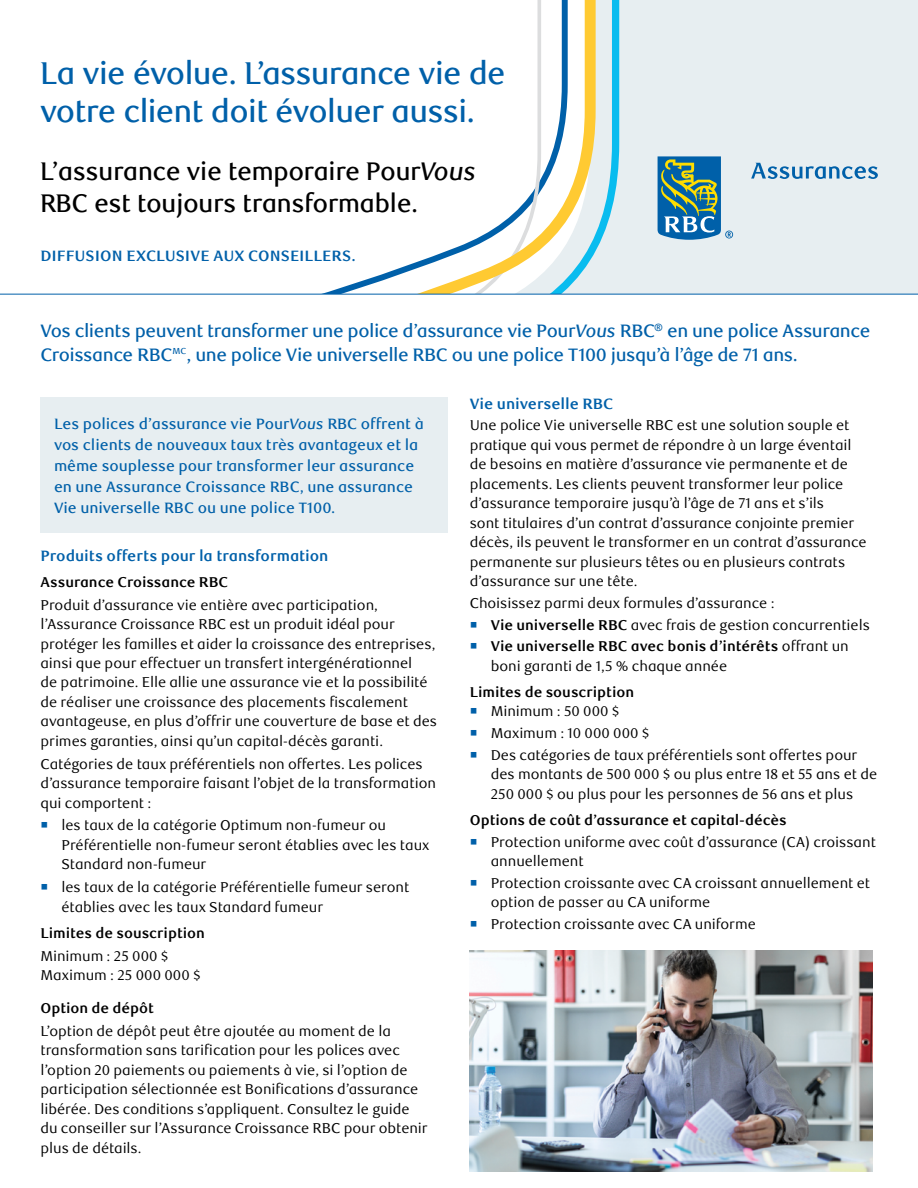
<style>
.page{position:relative;width:918px;height:1188px;background:#fff}
.page>*{position:absolute;margin:0;border:0;box-sizing:border-box;transform-origin:0 0}
.t1{font:500 31.5px/37.5px "RBC Display";letter-spacing:-.01em;color:#0060a9}
.t2{font:500 25.5px/31.5px "RBC Display";color:#000}
.t3{font:500 18px/24px "RBC Text";letter-spacing:-.025em;color:#0060a9}
.t4{font:500 15px/21px "RBC Text";letter-spacing:-.005em;color:#0060a9}
.t5{font:700 15px "RBC Text";letter-spacing:-.005em;color:#0060a9}
.t6{font:14.25px/19.5px "RBC Text";letter-spacing:-.005em;color:#000}
.t7{font:700 14.25px "RBC Text";letter-spacing:-.005em;color:#000}
.s1{font-style:italic}
.s2{color:#0060a9}
.s3{font-weight:700}
</style>
<div class="page">
<div style="left:0;top:0;width:918px;height:294px;background:#e7eef1"></div>
<svg style="left:596px;top:0;width:23px;height:294px"></svg>
<svg style="left:0;top:0;width:596px;height:294px;background:#f9faf8"></svg>
<hr style="left:0;top:294px;width:918px;height:1px;background:#0060a9">
<div style="left:40px;top:398px;width:408px;height:135px;background:#e7eef1"></div>
<img style="left:470px;top:950px;width:402px;height:222px">
<svg style="left:658px;top:156px;width:75px;height:84px"></svg>
<svg style="left:751px;top:163px;width:127px;height:16px"></svg>
<h1 class="t1" style="left:40px;top:55px;width:466px">La vie évolue. L’assurance vie de votre client doit évoluer aussi.</h1>
<h2 class="t2" style="left:40px;top:156px;width:437px">L’assurance vie temporaire Pour<span class="s1">Vous<br></span>RBC est toujours transformable.</h2>
<p class="t5" style="left:40px;top:247px;width:317px">DIFFUSION EXCLUSIVE AUX CONSEILLERS.</p>
<p class="t3" style="left:40px;top:319px;width:831px">Vos clients peuvent transformer une police d’assurance vie Pour<span class="s1">Vous</span> RBC<sup>®</sup> en une police Assurance<br>Croissance RBC<sup>MC</sup>, une police Vie universelle RBC ou une police T100 jusqu’à l’âge de 71 ans.</p>
<p class="t4" style="left:54px;top:414px;width:371px">Les polices d’assurance vie Pour<span class="s1">Vous</span> RBC offrent à vos clients de nouveaux taux très avantageux et la même souplesse pour transformer leur assurance en une Assurance Croissance RBC, une assurance Vie universelle RBC ou une police T100.</p>
<p class="t5" style="left:40px;top:546px;width:290px">Produits offerts pour la transformation</p>
<p class="t7" style="left:40px;top:573px;width:189px">Assurance Croissance RBC</p>
<p class="t6" style="left:40px;top:595px;width:398px">Produit d’assurance vie entière avec participation, l’Assurance Croissance RBC est un produit idéal pour protéger les familles et aider la croissance des entreprises, ainsi que pour effectuer un transfert intergénérationnel<br>de patrimoine. Elle allie une assurance vie et la possibilité de réaliser une croissance des placements fiscalement avantageuse, en plus d’offrir une couverture de base et des primes garanties, ainsi qu’un capital-décès garanti.</p>
<p class="t6" style="left:40px;top:754px;width:397px">Catégories de taux préférentiels non offertes. Les polices d’assurance temporaire faisant l’objet de la transformation qui comportent :</p>
<p class="t6" style="left:61px;top:816px;width:370px;text-indent:-21px"><span class="s2">○</span> les taux de la catégorie Optimum non-fumeur ou<br>Préférentielle non-fumeur seront établies avec les taux<br>Standard non-fumeur</p>
<p class="t6" style="left:61px;top:878px;width:349px;text-indent:-21px"><span class="s2">○</span> les taux de la catégorie Préférentielle fumeur seront établies avec les taux Standard fumeur</p>
<p class="t7" style="left:40px;top:925px;width:166px">Limites de souscription</p>
<p class="t6" style="left:40px;top:946px;width:162px">Minimum : 25 000 $<br>Maximum : 25 000 000 $</p>
<p class="t7" style="left:40px;top:1000px;width:115px">Option de dépôt</p>
<p class="t6" style="left:40px;top:1022px;width:389px">L’option de dépôt peut être ajoutée au moment de la transformation sans tarification pour les polices avec l’option 20 paiements ou paiements à vie, si l’option de participation sélectionnée est Bonifications d’assurance libérée. Des conditions s’appliquent. Consultez le guide du conseiller sur l’Assurance Croissance RBC pour obtenir plus de détails.</p>
<p class="t5" style="left:470px;top:394px;width:145px">Vie universelle RBC</p>
<p class="t6" style="left:470px;top:416px;width:398px">Une police Vie universelle RBC est une solution souple et pratique qui vous permet de répondre à un large éventail de besoins en matière d’assurance vie permanente et de placements. Les clients peuvent transformer leur police d’assurance temporaire jusqu’à l’âge de 71 ans et s’ils<br>sont titulaires d’un contrat d’assurance conjointe premier décès, ils peuvent le transformer en un contrat d’assurance permanente sur plusieurs têtes ou en plusieurs contrats d’assurance sur une tête.</p>
<p class="t6" style="left:470px;top:594px;width:306px">Choisissez parmi deux formules d’assurance :</p>
<p class="t6" style="left:470px;top:615px;width:402px"><span class="s2">○</span> <span class="s3">Vie universelle RBC</span> avec frais de gestion concurrentiels</p>
<p class="t6" style="left:491px;top:637px;width:360px;text-indent:-21px"><span class="s2">○</span> <span class="s3">Vie universelle RBC avec bonis d’intérêts</span> offrant un boni garanti de 1,5 % chaque année</p>
<p class="t7" style="left:470px;top:684px;width:166px">Limites de souscription</p>
<p class="t6" style="left:470px;top:702px;width:151px"><span class="s2">○</span> Minimum : 50 000 $</p>
<p class="t6" style="left:470px;top:724px;width:181px"><span class="s2">○</span> Maximum : 10 000 000 $</p>
<p class="t6" style="left:491px;top:745px;width:388px;text-indent:-21px"><span class="s2">○</span> Des catégories de taux préférentiels sont offertes pour des montants de 500 000 $ ou plus entre 18 et 55 ans et de<br>250 000 $ ou plus pour les personnes de 56 ans et plus</p>
<p class="t7" style="left:470px;top:812px;width:319px">Options de coût d’assurance et capital-décès</p>
<p class="t6" style="left:491px;top:832px;width:387px;text-indent:-21px"><span class="s2">○</span> Protection uniforme avec coût d’assurance (CA) croissant annuellement</p>
<p class="t6" style="left:491px;top:873px;width:381px;text-indent:-21px"><span class="s2">○</span> Protection croissante avec CA croissant annuellement et option de passer au CA uniforme</p>
<p class="t6" style="left:470px;top:915px;width:288px"><span class="s2">○</span> Protection croissante avec CA uniforme</p>
</div>
